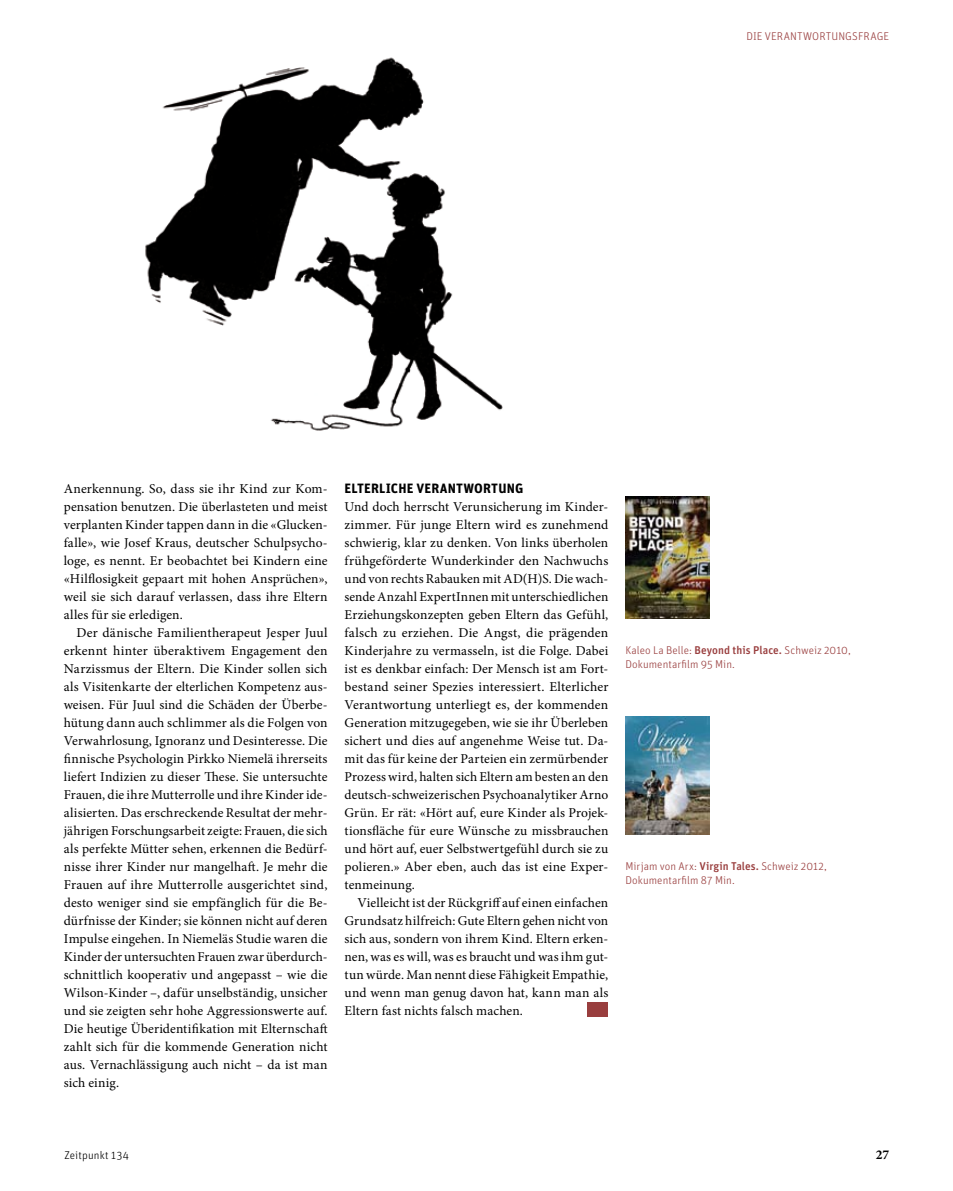
<style>
.page{position:relative;width:953px;height:1191px;background:#fff}
.page>*{position:absolute;margin:0;border:0;box-sizing:border-box;transform-origin:0 0}
.t1{font:13.5px/18px "Minion Pro";letter-spacing:.01em;color:#000;text-align:justify}
.t2{font:700 13.5px "Unit OT";letter-spacing:.015em;color:#000}
.t3{font:700 13.5px "Minion Pro";color:#000}
.t4{font:300 11.25px/13.5px "Unit OT";letter-spacing:.01em;color:#993e3e}
.t5{font:300 11.25px "Unit OT";letter-spacing:.025em;color:#000}
.s1{font-weight:500}
</style>
<div class="page">
<img style="left:625px;top:497px;width:84px;height:121px">
<img style="left:625px;top:716px;width:84px;height:118px">
<img style="left:145px;top:57px;width:358px;height:374px">
<div style="left:587px;top:1002px;width:20px;height:15px;background:#993e3e"></div>
<p class="t4" style="left:746px;top:29px;width:38px">Die Veran</p>
<p class="t4" style="left:797px;top:29px;width:15px">twor</p>
<p class="t4" style="left:825px;top:29px;width:20px">tungsfrag</p>
<p class="t4" style="left:883px;top:29px;width:7px">e</p>
<p class="t1" style="left:64px;top:479px;width:265px">Anerkennung. So, dass sie ihr Kind zur Kom&shy;pensation benutzen. Die überlasteten und meist verplanten Kinder tappen dann in die «Glucken&shy;falle», wie Josef Kraus, deutscher Schulpsycho&shy;loge, es nennt. Er beobachtet bei Kindern eine «Hilflosigkeit gepaart mit hohen Ansprüchen», weil sie sich darauf verlassen, dass ihre Eltern alles für sie erledigen.</p>
<p class="t1" style="left:64px;top:623px;width:265px;text-indent:13px">Der dänische Familientherapeut Jesper Juul erkennt hinter überaktivem Engagement den Narzissmus der Eltern. Die Kinder sollen sich als Visitenkarte der elterlichen Kompetenz aus&shy;weisen. Für Juul sind die Schäden der Überbe&shy;hütung dann auch schlimmer als die Folgen von Verwahrlosung, Ignoranz und Desinteresse. Die finnische Psychologin Pirkko Niemelä ihrerseits liefert Indizien zu dieser These. Sie untersuchte Frauen, die ihre Mutterrolle und ihre Kinder ide&shy;alisierten. Das erschreckende Resultat der mehr&shy;jährigen Forschungsarbeit zeigte: Frauen, die sich als perfekte Mütter sehen, erkennen die Bedürf&shy;nisse ihrer Kinder nur mangelhaft. Je mehr die Frauen auf ihre Mutterrolle ausgerichtet sind, desto weniger sind sie empfänglich für die Be&shy;dürfnisse der Kinder; sie können nicht auf deren Impulse eingehen. In Niemeläs Studie waren die Kinder der untersuchten Frauen zwar überdurch&shy;schnittlich kooperativ und angepasst – wie die Wilson-Kinder –, dafür unselbständig, unsicher und sie zeigten sehr hohe Aggressionswerte auf.<br>Die heutige Überidentifikation mit Elternschaft zahlt sich für die kommende Generation nicht aus. Vernachlässigung auch nicht – da ist man sich einig.</p>
<p class="t2" style="left:344px;top:479px;width:179px">ELTERLICHE VERANTWORTUNG</p>
<p class="t1" style="left:344px;top:497px;width:265px">Und doch herrscht Verunsicherung im Kinder&shy;zimmer. Für junge Eltern wird es zunehmend schwierig, klar zu denken. Von links überholen frühgeförderte Wunderkinder den Nachwuchs und von rechts Rabauken mit AD(H)S. Die wach&shy;sende Anzahl ExpertInnen mit unterschiedlichen Erziehungskonzepten geben Eltern das Gefühl, falsch zu erziehen. Die Angst, die prägenden Kinderjahre zu vermasseln, ist die Folge. Dabei ist es denkbar einfach: Der Mensch ist am Fort&shy;bestand seiner Spezies interessiert. Elterlicher Verantwortung unterliegt es, der kommenden Generation mitzugegeben, wie sie ihr Überleben sichert und dies auf angenehme Weise tut. Da&shy;mit das für keine der Parteien ein zermürbender Prozess wird, halten sich Eltern am besten an den deutsch-schweizerischen Psychoanalytiker Arno Grün. Er rät: «Hört auf, eure Kinder als Projek&shy;tionsfläche für eure Wünsche zu missbrauchen und hört auf, euer Selbstwertgefühl durch sie zu polieren.» Aber eben, auch das ist eine Exper&shy;tenmeinung.</p>
<p class="t1" style="left:344px;top:893px;width:265px;text-indent:13px">Vielleicht ist der Rückgriff auf einen einfachen Grundsatz hilfreich: Gute Eltern gehen nicht von sich aus, sondern von ihrem Kind. Eltern erken&shy;nen, was es will, was es braucht und was ihm gut&shy;tun würde. Man nennt diese Fähigkeit Empathie, und wenn man genug davon hat, kann man als Eltern fast nichts falsch machen.</p>
<p class="t4" style="left:625px;top:644px;width:227px">Kaleo La Belle: <span class="s1">Beyond this Place.</span> Schweiz 2010,<br>Dokumentarfilm 95 Min.</p>
<p class="t4" style="left:625px;top:860px;width:203px">Mirjam von Arx: <span class="s1">Virgin Tales.</span> Schweiz 2012,<br>Dokumentarfilm 87 Min.</p>
<p class="t5" style="left:64px;top:1148px;width:66px">Zeitpunkt 134</p>
<p class="t3" style="left:875px;top:1145px;width:15px">27</p>
</div>
